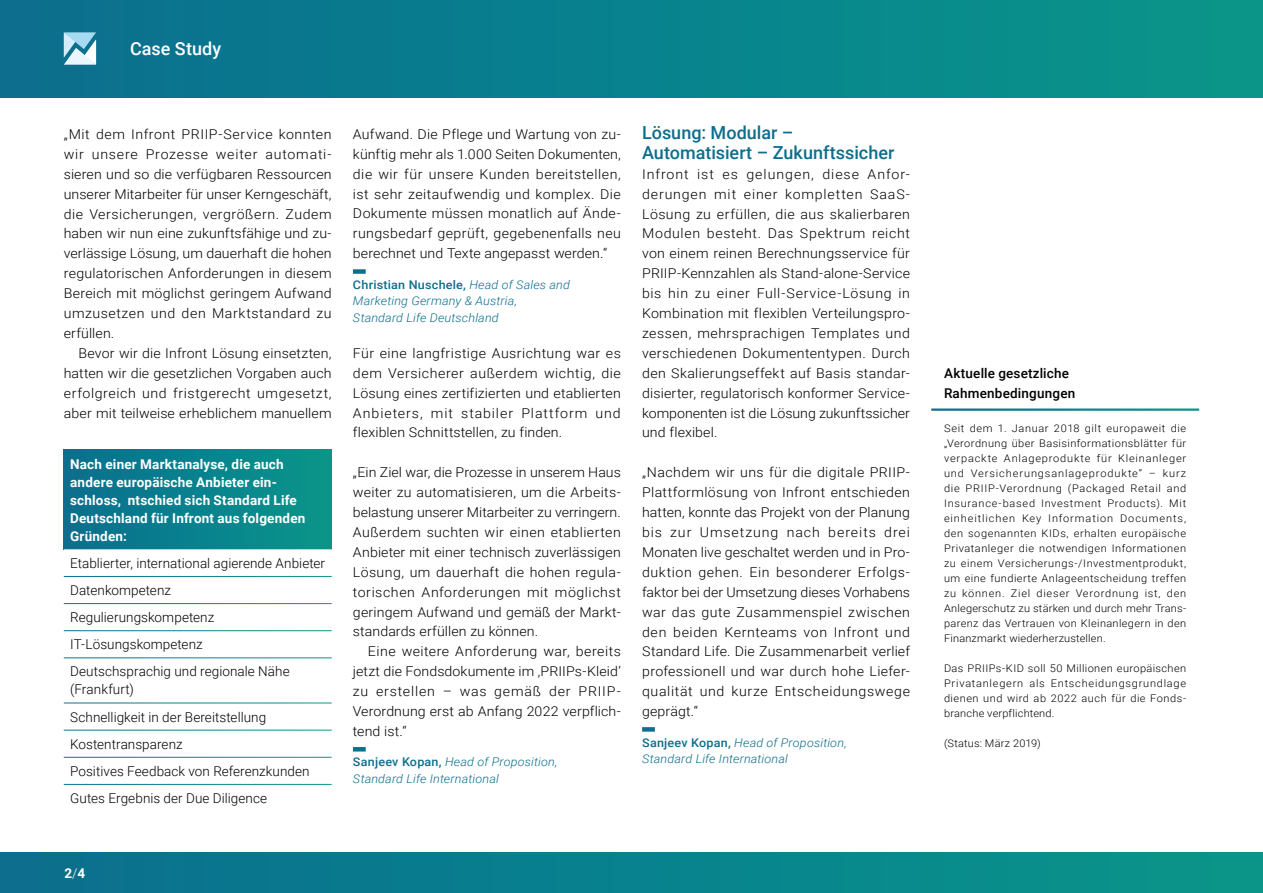
<style>
.page{position:relative;width:1263px;height:893px;background:#fff}
.page>*{position:absolute;margin:0;border:0;box-sizing:border-box;transform-origin:0 0}
.t1{font:500 18px/20px "Roboto";color:#0d6e8d}
.t2{font:500 18px "Roboto";color:#fff}
.t3{font:300 13.5px/20px "Roboto";letter-spacing:.01em;color:#000;text-align:justify;scale:1.05 1}
.t4{font:300 13.5px/27.2px "Roboto";letter-spacing:.01em;color:#000}
.t5{font:700 13.5px/18px "Roboto";letter-spacing:.015em;color:#fff}
.t6{font:500 13.5px/20px "Roboto";letter-spacing:.015em;color:#000}
.t7{font:italic 300 12px/16.5px "Roboto";letter-spacing:.01em;color:#0d6e8d;scale:1.05 1}
.t8{font:300 10.5px/15px "Roboto";letter-spacing:.02em;color:#000;text-align:justify;scale:1.05 1}
.s1{font-weight:500;font-style:normal}
.s2{font-weight:300}
</style>
<div class="page">
<div style="left:0;top:853px;width:1263px;height:40px;background:linear-gradient(to right,#0a6e8f,#09958a)"></div>
<div style="left:0;top:0;width:1263px;height:97px;background:linear-gradient(to right,#0a6e8f,#09958a)"></div>
<div style="left:353px;top:269px;width:13px;height:5px;background:#0d6e8d"></div>
<svg style="left:353px;top:747px;width:13px;height:4px"></svg>
<div style="left:642px;top:727px;width:13px;height:5px;background:#0d6e8d"></div>
<div style="left:64px;top:450px;width:268px;height:99px;background:linear-gradient(to right,#0a6e8f,#09958a)"></div>
<svg style="left:64px;top:549px;width:268px;height:235px"></svg>
<hr style="left:64px;top:576px;width:268px;height:1px;background:#fff">
<hr style="left:64px;top:603px;width:268px;height:1px;background:#fff">
<hr style="left:64px;top:630px;width:268px;height:1px;background:#fff">
<hr style="left:64px;top:703px;width:268px;height:1px;background:#fff">
<hr style="left:64px;top:730px;width:268px;height:1px;background:#fff">
<hr style="left:64px;top:757px;width:268px;height:1px;background:#fff">
<hr style="left:64px;top:657px;width:268px;height:1px;background:#fff">
<svg style="left:64px;top:32px;width:32px;height:33px"></svg>
<h1 class="t2" style="left:130px;top:36px;width:93px">Case Study</h1>
<p class="t3" style="left:64px;top:124px;width:257px">„Mit dem Infront PRIIP-Service konnten wir unsere Prozesse weiter automati&shy;sieren und so die verfügbaren Ressourcen unserer Mitarbeiter für unser Kerngeschäft, die Versicherungen, vergrößern. Zudem haben wir nun eine zukunftsfähige und zu&shy;verlässige Lösung, um dauerhaft die hohen regulatorischen Anforderungen in diesem Bereich mit möglichst geringem Aufwand umzusetzen und den Marktstandard zu erfüllen.</p>
<p class="t3" style="left:64px;top:343px;width:257px;text-indent:15px">Bevor wir die Infront Lösung einsetzten, hatten wir die gesetzlichen Vorgaben auch erfolgreich und fristgerecht umgesetzt, aber mit teilweise erheblichem manuellem</p>
<p class="t5" style="left:70px;top:454px;width:237px">Nach einer Marktanalyse, die auch andere europäische Anbieter ein&shy;schloss, ntschied sich Standard Life<br>Deutschland für Infront aus folgenden<br>Gründen:</p>
<p class="t4" style="left:70px;top:549px;width:256px">Etablierter, international agierende Anbieter<br>Datenkompetenz<br>Regulierungskompetenz<br>IT-Lösungskompetenz<br>Deutschsprachig und regionale Nähe</p>
<p class="t4" style="left:70px;top:676px;width:241px">(Frankfurt)<br>Schnelligkeit in der Bereitstellung<br>Kostentransparenz<br>Positives Feedback von Referenzkunden<br>Gutes Ergebnis der Due Diligence</p>
<p class="t3" style="left:353px;top:124px;width:257px">Aufwand. Die Pflege und Wartung von zu&shy;künftig mehr als 1.000 Seiten Dokumenten, die wir für unsere Kunden bereitstellen, ist sehr zeitaufwendig und komplex. Die Dokumente müssen monatlich auf Ände&shy;rungsbedarf geprüft, gegebenenfalls neu berechnet und Texte angepasst werden.“</p>
<p class="t7" style="left:353px;top:276px;width:208px"><span class="s1">Christian Nuschele,</span> Head of Sales and<br>Marketing Germany &amp; Austria,<br>Standard Life Deutschland</p>
<p class="t3" style="left:353px;top:343px;width:257px">Für eine langfristige Ausrichtung war es dem Versicherer außerdem wichtig, die Lösung eines zertifizierten und etablierten Anbieters, mit stabiler Plattform und flexiblen Schnittstellen, zu finden.</p>
<p class="t3" style="left:353px;top:462px;width:257px">„Ein Ziel war, die Prozesse in unserem Haus weiter zu automatisieren, um die Arbeits&shy;belastung unserer Mitarbeiter zu verringern.<br>Außerdem suchten wir einen etablierten Anbieter mit einer technisch zuverlässigen Lösung, um dauerhaft die hohen regula&shy;torischen Anforderungen mit möglichst geringem Aufwand und gemäß der Markt&shy;standards erfüllen zu können.</p>
<p class="t3" style="left:353px;top:641px;width:257px;text-indent:15px">Eine weitere Anforderung war, bereits jetzt die Fondsdokumente im ‚PRIIPs-Kleid‘ zu erstellen – was gemäß der PRIIP-Verordnung erst ab Anfang 2022 verpflich&shy;tend ist.“</p>
<p class="t7" style="left:353px;top:753px;width:196px"><span class="s1">Sanjeev Kopan,</span> Head of Proposition,<br>Standard Life International</p>
<h1 class="t1" style="left:642px;top:122px;width:254px">Lösung: Modular –<br>Automatisiert – Zukunftssicher</h1>
<p class="t3" style="left:642px;top:163px;width:257px">Infront ist es gelungen, diese Anfor&shy;derungen mit einer kompletten SaaS-Lösung zu erfüllen, die aus skalierbaren Modulen besteht. Das Spektrum reicht von einem reinen Berechnungsservice für PRIIP-Kennzahlen als Stand‑alone-Service bis hin zu einer Full-Service-Lösung in Kombination mit flexiblen Verteilungspro&shy;zessen, mehrsprachigen Templates und verschiedenen Dokumententypen. Durch den Skalierungseffekt auf Basis standar&shy;disierter, regulatorisch konformer Service&shy;komponenten ist die Lösung zukunftssicher und flexibel.</p>
<p class="t3" style="left:642px;top:462px;width:257px">„Nachdem wir uns für die digitale PRIIP-Plattformlösung von Infront entschieden hatten, konnte das Projekt von der Planung bis zur Umsetzung nach bereits drei Monaten live geschaltet werden und in Pro&shy;duktion gehen. Ein besonderer Erfolgs&shy;faktor bei der Umsetzung dieses Vorhabens war das gute Zusammenspiel zwischen den beiden Kernteams von Infront und Standard Life. Die Zusammenarbeit verlief professionell und war durch hohe Liefer&shy;qualität und kurze Entscheidungswege geprägt.“</p>
<p class="t7" style="left:642px;top:734px;width:196px"><span class="s1">Sanjeev Kopan,</span> Head of Proposition,<br>Standard Life International</p>
<p class="t5" style="left:64px;top:864px;width:22px">2<span class="s2">/</span>4</p>
<p class="t6" style="left:944px;top:363px;width:133px">Aktuelle gesetzliche<br>Rahmenbedingungen</p>
<p class="t8" style="left:944px;top:420px;width:232px">Seit dem 1. Januar 2018 gilt europaweit die „Verordnung über Basisinformationsblätter für verpackte Anlageprodukte für Kleinanleger und Versicherungsanlageprodukte“ – kurz die PRIIP-Verordnung (Packaged Retail and Insurance-based Investment Products). Mit einheitlichen Key Information Documents, den sogenannten KIDs, erhalten europäische Privatanleger die notwendigen Informationen zu einem Versicherungs-/Investmentprodukt, um eine fundierte Anlageentscheidung treffen zu können. Ziel dieser Verordnung ist, den Anlegerschutz zu stärken und durch mehr Trans&shy;parenz das Vertrauen von Kleinanlegern in den Finanzmarkt wiederherzustellen.</p>
<p class="t8" style="left:944px;top:660px;width:232px">Das PRIIPs-KID soll 50 Millionen europäischen Privatanlegern als Entscheidungsgrundlage dienen und wird ab 2022 auch für die Fonds&shy;branche verpflichtend.</p>
<p class="t8" style="left:944px;top:735px;width:94px">(Status: März 2019)</p>
</div>
